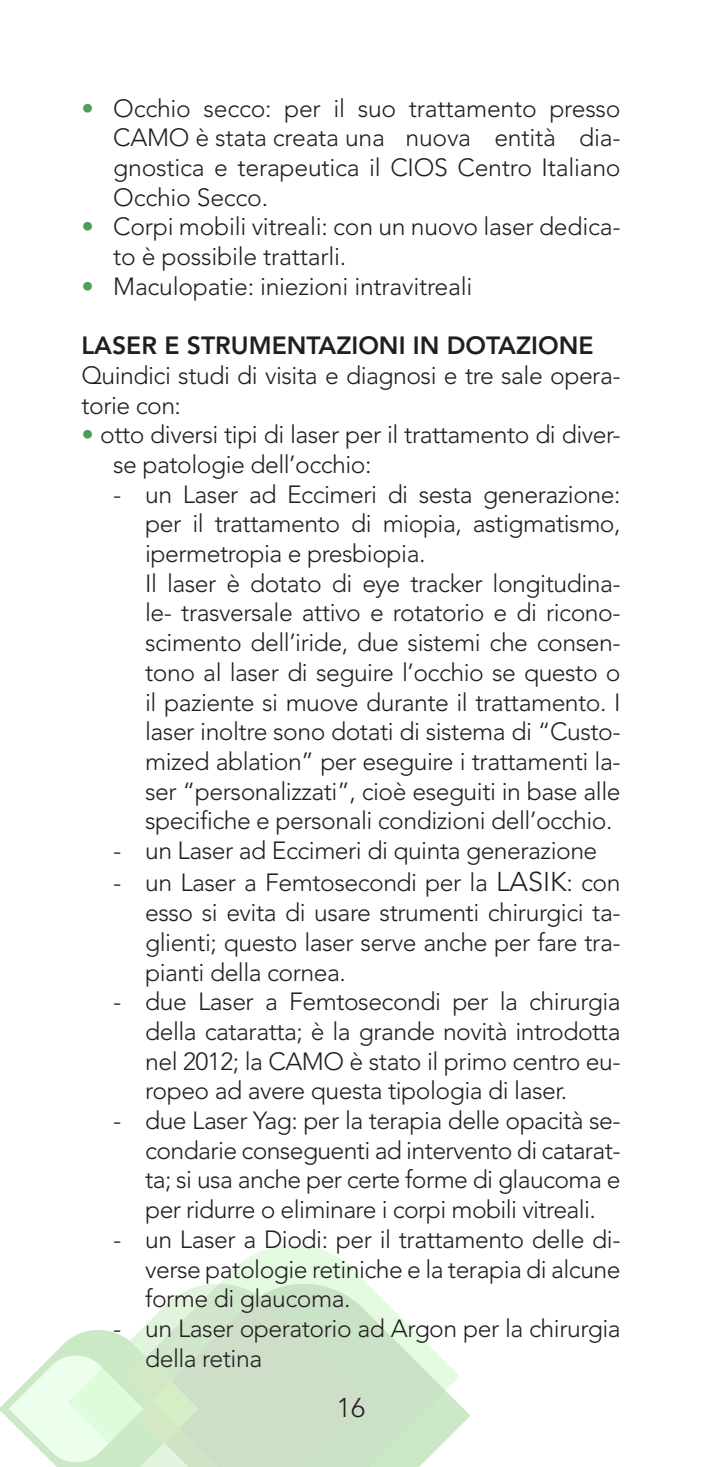
<style>
.page{position:relative;width:702px;height:1467px;background:#fff}
.page>*{position:absolute;margin:0;border:0;box-sizing:border-box;transform-origin:0 0}
.t1{font:300 27px "Avenir LT Std";color:#231f20}
.t2{font:300 24.75px/29.7px "Avenir LT Std";letter-spacing:-.02em;color:#231f20;text-align:justify}
.t3{font:800 24.75px "Avenir LT Std";color:#231f20}
.s1{color:#4c9f57}
.s2{font-size:27px}
</style>
<div class="page">
<img style="left:0;top:1246px;width:469px;height:221px">
<p class="t2" style="left:113px;top:93px;width:509px;text-indent:-32px"><span class="s1">•</span> Occhio secco: per il suo trattamento presso CAMO è stata creata una nuova entità dia&shy;gnostica e terapeutica il CIOS Centro Italiano Occhio Secco.</p>
<p class="t2" style="left:113px;top:212px;width:509px;text-indent:-32px"><span class="s1">•</span> Corpi mobili vitreali: con un nuovo laser dedica&shy;to è possibile trattarli.</p>
<p class="t2" style="left:81px;top:271px;width:392px"><span class="s1">•</span> Maculopatie: iniezioni intravitreali</p>
<p class="t3" style="left:81px;top:331px;width:513px">LASER E STRUMENTAZIONI IN DOTAZIONE</p>
<p class="t2" style="left:81px;top:361px;width:540px">Quindici studi di visita e diagnosi e tre sale opera&shy;torie con:</p>
<p class="t2" style="left:113px;top:420px;width:509px;text-indent:-32px"><span class="s1">•</span> otto diversi tipi di laser per il trattamento di diver&shy;se patologie dell’occhio:</p>
<p class="t2" style="left:145px;top:479px;width:477px;text-indent:-32px">- un Laser ad Eccimeri di sesta generazione: per il trattamento di miopia, astigmatismo, ipermetropia e presbiopia.</p>
<p class="t2" style="left:145px;top:568px;width:477px">Il laser è dotato di eye tracker longitudina&shy;le- trasversale attivo e rotatorio e di ricono&shy;scimento dell’iride, due sistemi che consen&shy;tono al laser di seguire l’occhio se questo o il paziente si muove durante il trattamento. I laser inoltre sono dotati di sistema di “Custo&shy;mized ablation” per eseguire i trattamenti la&shy;ser “personalizzati”, cioè eseguiti in base alle specifiche e personali condizioni dell’occhio.</p>
<p class="t2" style="left:113px;top:836px;width:485px">- un Laser ad Eccimeri di quinta generazione</p>
<p class="t2" style="left:145px;top:868px;width:477px;text-indent:-32px">- un Laser a Femtosecondi per la <span class="s2">LASIK</span>: con esso si evita di usare strumenti chirurgici ta&shy;glienti; questo laser serve anche per fare tra&shy;pianti della cornea.</p>
<p class="t2" style="left:145px;top:987px;width:477px;text-indent:-32px">- due Laser a Femtosecondi per la chirurgia della cataratta; è la grande novità introdotta nel 2012; la CAMO è stato il primo centro eu&shy;ropeo ad avere questa tipologia di laser.</p>
<p class="t2" style="left:145px;top:1106px;width:477px;text-indent:-32px">- due Laser Yag: per la terapia delle opacità se&shy;condarie conseguenti ad intervento di catarat&shy;ta; si usa anche per certe forme di glaucoma e per ridurre o eliminare i corpi mobili vitreali.</p>
<p class="t2" style="left:145px;top:1225px;width:477px;text-indent:-32px">- un Laser a Diodi: per il trattamento delle di&shy;verse patologie retiniche e la terapia di alcune forme di glaucoma.</p>
<p class="t2" style="left:145px;top:1314px;width:477px;text-indent:-32px">- un Laser operatorio ad Argon per la chirurgia della retina</p>
<p class="t1" style="left:337px;top:1392px;width:30px">16</p>
</div>
